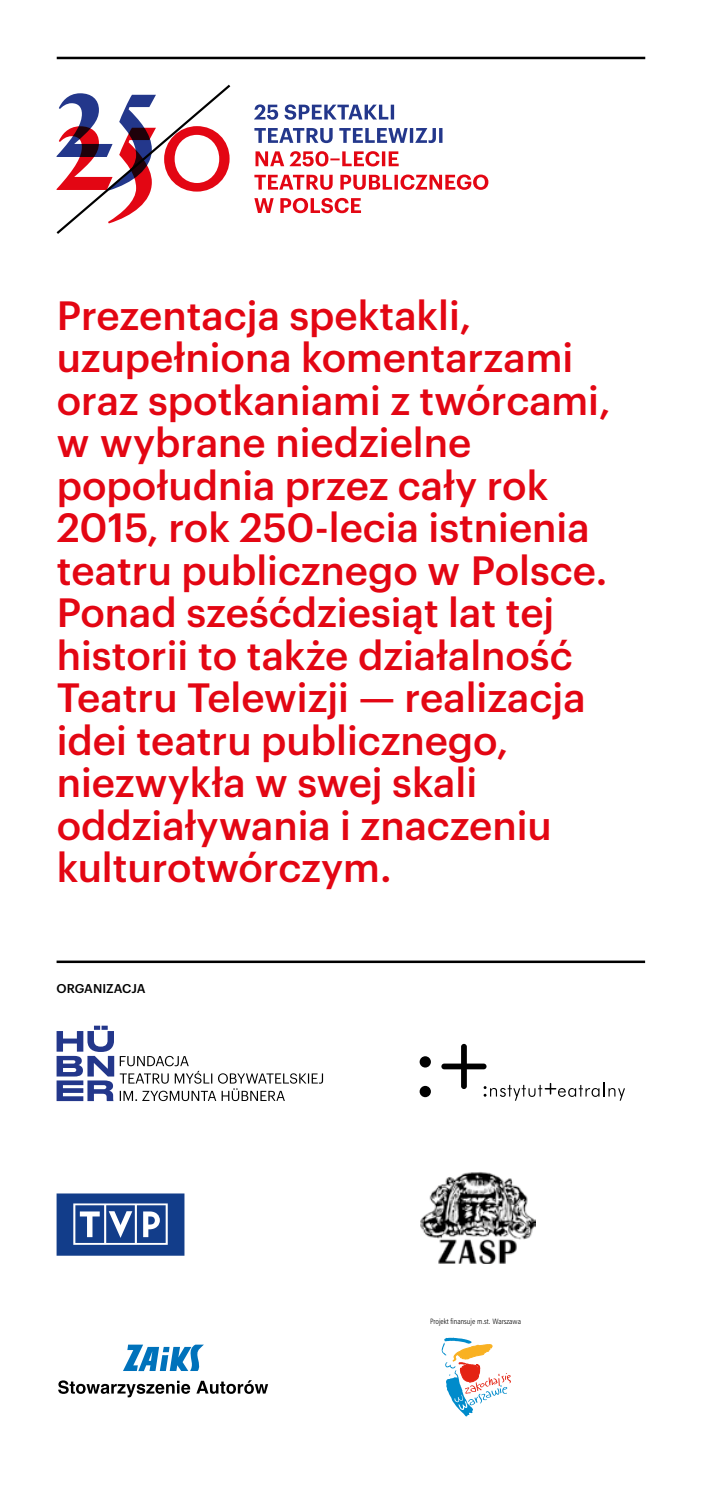
<style>
.page{position:relative;width:702px;height:1489px;background:#fff}
.page>*{position:absolute;margin:0;border:0;box-sizing:border-box;transform-origin:0 0}
.t1{font:500 40px/42.5px "Graphik";color:#e30613}
.t2{font:500 12.5px "Graphik";letter-spacing:.005em;color:#000}
.t3{font:7.75px "Humnst 777 Lt Cn EU";color:#000}
</style>
<div class="page">
<svg style="left:254px;top:198px;width:107px;height:15px"></svg>
<svg style="left:254px;top:174px;width:234px;height:16px"></svg>
<svg style="left:255px;top:151px;width:143px;height:15px"></svg>
<svg style="left:254px;top:128px;width:188px;height:15px"></svg>
<svg style="left:254px;top:104px;width:140px;height:16px"></svg>
<svg style="left:56px;top:84px;width:175px;height:150px"></svg>
<svg style="left:441px;top:1337px;width:70px;height:79px"></svg>
<svg style="left:120px;top:1055px;width:203px;height:45px"></svg>
<svg style="left:57px;top:1025px;width:57px;height:75px"></svg>
<svg style="left:441px;top:1043px;width:184px;height:57px"></svg>
<div style="left:419px;top:1056px;width:12px;height:11px;background:#000;border-radius:50%"></div>
<svg style="left:419px;top:1085px;width:12px;height:12px"></svg>
<svg style="left:58px;top:1380px;width:132px;height:17px"></svg>
<svg style="left:196px;top:1380px;width:72px;height:13px"></svg>
<svg style="left:123px;top:1344px;width:81px;height:26px"></svg>
<hr style="left:57px;top:1337px;width:220px;height:1px;background:#0072bb">
<hr style="left:57px;top:1408px;width:220px;height:1px;background:#0072bb">
<hr style="left:57px;top:1488px;width:220px;height:1px;background:#0072bb">
<img style="left:420px;top:1172px;width:115px;height:90px">
<hr style="left:57px;top:960px;width:588px;height:3px;background:#000">
<hr style="left:57px;top:57px;width:588px;height:2px;background:#000">
<svg style="left:57px;top:1193px;width:127px;height:62px;background:#3c609f"></svg>
<p class="t1" style="left:57px;top:290px;width:555px">Prezentacja spektakli, uzupełniona komentarzami oraz spotkaniami z twórcami, w wybrane niedzielne popołudnia przez cały rok<br>2015, rok 250-lecia istnienia teatru publicznego w Polsce.<br>Ponad sześćdziesiąt lat tej historii to także działalność<br>Teatru Telewizji — realizacja idei teatru publicznego, niezwykła w swej skali oddziaływania i znaczeniu kulturotwórczym.</p>
<p class="t2" style="left:57px;top:978px;width:90px">organizacja</p>
<p class="t3" style="left:430px;top:1316px;width:92px">Projekt finansuje m.st. Warszawa</p>
</div>
